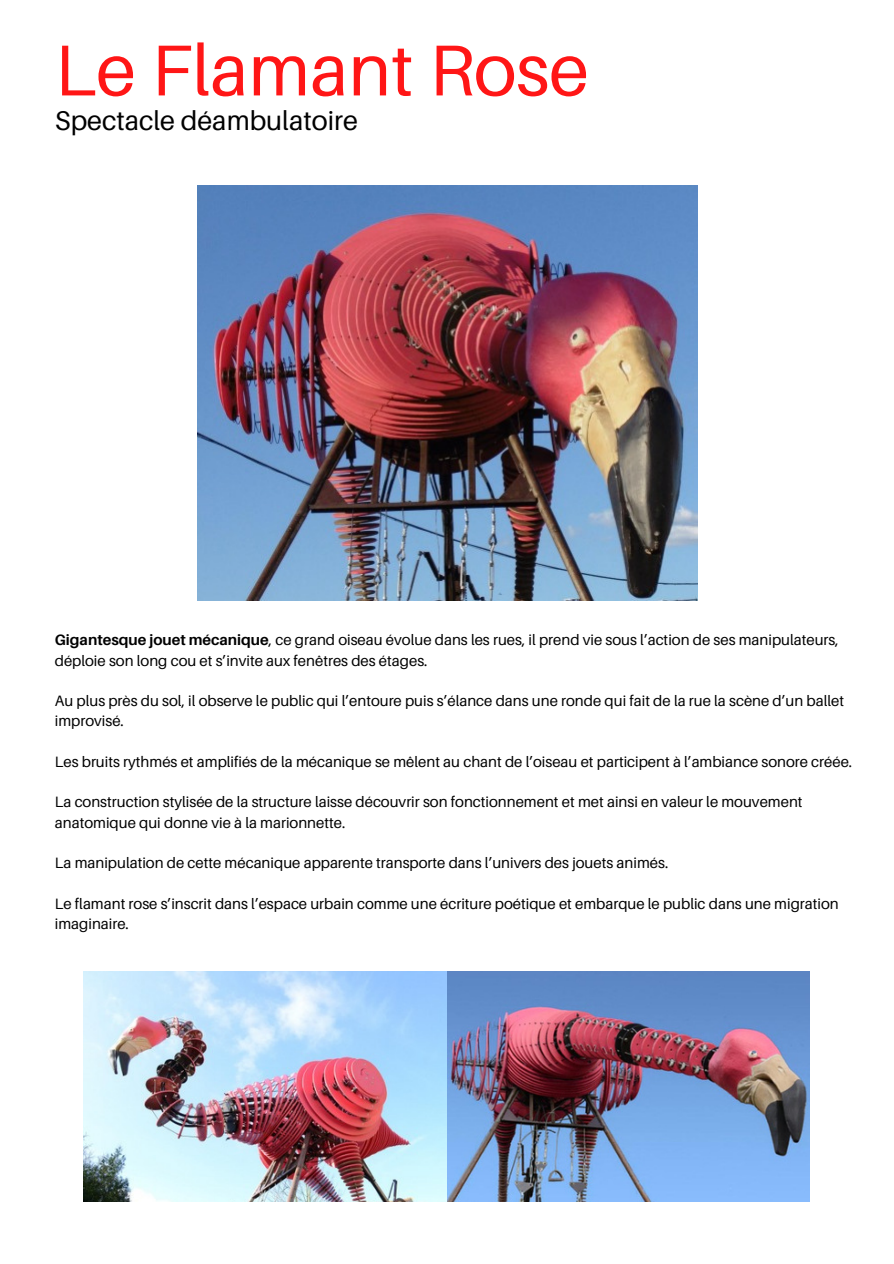
<style>
.page{position:relative;width:894px;height:1264px;background:#fff}
.page>*{position:absolute;margin:0;border:0;box-sizing:border-box;transform-origin:0 0}
.t1{font:72px "Aileron";color:#ff1616}
.t2{font:27px "Aileron";color:#000}
.t3{font:15px/20.2px "Aileron";color:#000}
.s1{font-weight:700}
</style>
<div class="page">
<img style="left:197px;top:186px;width:500px;height:414px">
<img style="left:84px;top:971px;width:725px;height:230px">
<p class="t1" style="left:55px;top:26px;width:535px">Le Flamant Rose</p>
<p class="t2" style="left:55px;top:104px;width:304px">Spectacle déambulatoire</p>
<p class="t3" style="left:55px;top:629px;width:785px"><span class="s1">Gigantesque jouet mécanique</span>, ce grand oiseau évolue dans les rues, il prend vie sous l’action de ses manipulateurs, déploie son long cou et s’invite aux fenêtres des étages.</p>
<p class="t3" style="left:55px;top:690px;width:790px">Au plus près du sol, il observe le public qui l’entoure puis s’élance dans une ronde qui fait de la rue la scène d’un ballet improvisé.</p>
<p class="t3" style="left:55px;top:751px;width:798px">Les bruits rythmés et amplifiés de la mécanique se mêlent au chant de l’oiseau et participent à l’ambiance sonore créée.</p>
<p class="t3" style="left:55px;top:791px;width:749px">La construction stylisée de la structure laisse découvrir son fonctionnement et met ainsi en valeur le mouvement anatomique qui donne vie à la marionnette.</p>
<p class="t3" style="left:55px;top:852px;width:614px">La manipulation de cette mécanique apparente transporte dans l’univers des jouets animés.</p>
<p class="t3" style="left:55px;top:893px;width:785px">Le flamant rose s’inscrit dans l’espace urbain comme une écriture poétique et embarque le public dans une migration imaginaire.</p>
</div>
